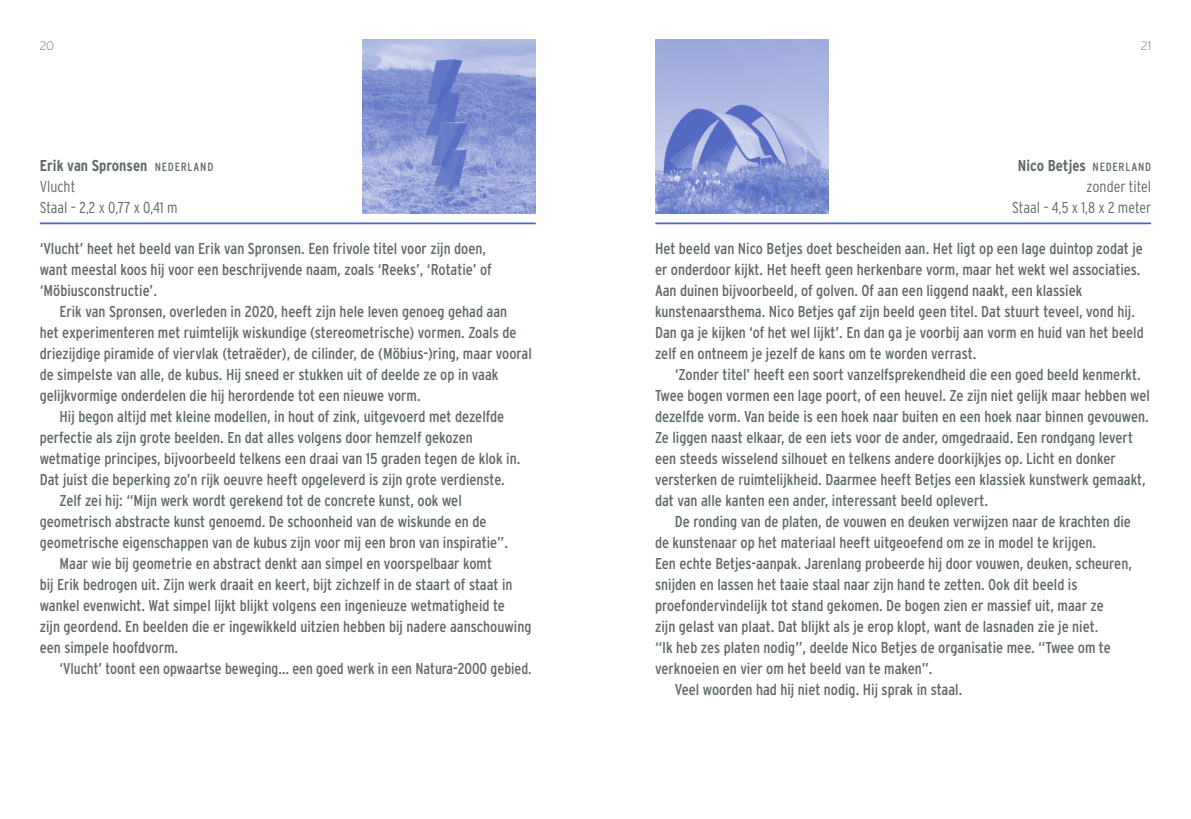
<style>
.page{position:relative;width:1191px;height:819px;background:#fff}
.page>*{position:absolute;margin:0;border:0;box-sizing:border-box;transform-origin:0 0}
.t1{font:15.75px/21px "Interstate Condensed";color:#616969}
.t2{font:300 15.75px/21px "Interstate Condensed";color:#616969}
.t3{font:200 12.25px "Interstate";color:#616969}
.s1{font-weight:700}
.s2{font-weight:400;font-size:11.9px}
</style>
<div class="page">
<hr style="left:41px;top:222px;width:494px;height:2px;background:#5168c1">
<img style="left:362px;top:40px;width:174px;height:173px">
<hr style="left:656px;top:222px;width:494px;height:2px;background:#5168c1">
<img style="left:655px;top:40px;width:173px;height:173px">
<p class="t3" style="left:40px;top:38px;width:16px">20</p>
<p class="t3" style="left:1140px;top:38px;width:12px">21</p>
<p class="t2" style="left:40px;top:155px;width:175px"><span class="s1">Erik van Spronsen</span> <span class="s2">NEDERLAND<br></span>Vlucht<br>Staal – 2,2 x 0,77 x 0,41 m</p>
<p class="t1" style="left:40px;top:238px;width:453px">‘Vlucht’ heet het beeld van Erik van Spronsen. Een frivole titel voor zijn doen, want meestal koos hij voor een beschrijvende naam, zoals ‘Reeks’, ‘Rotatie’ of ‘Möbiusconstructie’.</p>
<p class="t1" style="left:60px;top:301px;width:449px">Erik van Spronsen, overleden in 2020, heeft zijn hele leven genoeg gehad aan</p>
<p class="t1" style="left:40px;top:322px;width:478px">het experimenteren met ruimtelijk wiskundige (stereometrische) vormen. Zoals de</p>
<p class="t1" style="left:40px;top:343px;width:493px">driezijdige piramide of viervlak (tetraëder), de cilinder, de (Möbius-)ring, maar vooral</p>
<p class="t1" style="left:40px;top:364px;width:460px">de simpelste van alle, de kubus. Hij sneed er stukken uit of deelde ze op in vaak</p>
<p class="t1" style="left:40px;top:385px;width:382px">gelijkvormige onderdelen die hij herordende tot een nieuwe vorm.</p>
<p class="t1" style="left:60px;top:405px;width:446px">Hij begon altijd met kleine modellen, in hout of zink, uitgevoerd met dezelfde</p>
<p class="t1" style="left:40px;top:426px;width:435px">perfectie als zijn grote beelden. En dat alles volgens door hemzelf gekozen</p>
<p class="t1" style="left:40px;top:447px;width:482px">wetmatige principes, bijvoorbeeld telkens een draai van 15 graden tegen de klok in.</p>
<p class="t1" style="left:40px;top:468px;width:467px">Dat juist die beperking zo’n rijk oeuvre heeft opgeleverd is zijn grote verdienste.</p>
<p class="t1" style="left:60px;top:489px;width:404px">Zelf zei hij: “Mijn werk wordt gerekend tot de concrete kunst, ook wel</p>
<p class="t1" style="left:40px;top:510px;width:448px">geometrisch abstracte kunst genoemd. De schoonheid van de wiskunde en de</p>
<p class="t1" style="left:40px;top:531px;width:470px">geometrische eigenschappen van de kubus zijn voor mij een bron van inspiratie”.</p>
<p class="t1" style="left:60px;top:552px;width:434px">Maar wie bij geometrie en abstract denkt aan simpel en voorspelbaar komt</p>
<p class="t1" style="left:40px;top:573px;width:474px">bij Erik bedrogen uit. Zijn werk draait en keert, bijt zichzelf in de staart of staat in</p>
<p class="t1" style="left:40px;top:594px;width:467px">wankel evenwicht. Wat simpel lijkt blijkt volgens een ingenieuze wetmatigheid te</p>
<p class="t1" style="left:40px;top:615px;width:493px">zijn geordend. En beelden die er ingewikkeld uitzien hebben bij nadere aanschouwing</p>
<p class="t1" style="left:40px;top:636px;width:140px">een simpele hoofdvorm.</p>
<p class="t1" style="left:60px;top:658px;width:474px">‘Vlucht’ toont een opwaartse beweging… een goed werk in een Natura-2000 gebied.</p>
<p class="t2" style="left:1012px;top:155px;width:141px;text-align:right"><span class="s1">Nico Betjes</span> <span class="s2">NEDERLAND </span>zonder titel<br>Staal – 4,5 x 1,8 x 2 meter</p>
<p class="t1" style="left:655px;top:238px;width:490px">Het beeld van Nico Betjes doet bescheiden aan. Het ligt op een lage duintop zodat je er onderdoor kijkt. Het heeft geen herkenbare vorm, maar het wekt wel associaties.<br>Aan duinen bijvoorbeeld, of golven. Of aan een liggend naakt, een klassiek kunstenaarsthema. Nico Betjes gaf zijn beeld geen titel. Dat stuurt teveel, vond hij.<br>Dan ga je kijken ‘of het wel lijkt’. En dan ga je voorbij aan vorm en huid van het beeld zelf en ontneem je jezelf de kans om te worden verrast.</p>
<p class="t1" style="left:655px;top:364px;width:496px;text-indent:20px">‘Zonder titel’ heeft een soort vanzelfsprekendheid die een goed beeld kenmerkt.<br>Twee bogen vormen een lage poort, of een heuvel. Ze zijn niet gelijk maar hebben wel dezelfde vorm. Van beide is een hoek naar buiten en een hoek naar binnen gevouwen.<br>Ze liggen naast elkaar, de een iets voor de ander, omgedraaid. Een rondgang levert een steeds wisselend silhouet en telkens andere doorkijkjes op. Licht en donker versterken de ruimtelijkheid. Daarmee heeft Betjes een klassiek kunstwerk gemaakt, dat van alle kanten een ander, interessant beeld oplevert.</p>
<p class="t1" style="left:675px;top:510px;width:457px">De ronding van de platen, de vouwen en deuken verwijzen naar de krachten die</p>
<p class="t1" style="left:655px;top:531px;width:443px">de kunstenaar op het materiaal heeft uitgeoefend om ze in model te krijgen.</p>
<p class="t1" style="left:655px;top:552px;width:478px">Een echte Betjes-aanpak. Jarenlang probeerde hij door vouwen, deuken, scheuren,</p>
<p class="t1" style="left:655px;top:573px;width:424px">snijden en lassen het taaie staal naar zijn hand te zetten. Ook dit beeld is</p>
<p class="t1" style="left:655px;top:594px;width:450px">proefondervindelijk tot stand gekomen. De bogen zien er massief uit, maar ze</p>
<p class="t1" style="left:655px;top:615px;width:445px">zijn gelast van plaat. Dat blijkt als je erop klopt, want de lasnaden zie je niet.</p>
<p class="t1" style="left:655px;top:636px;width:457px">“Ik heb zes platen nodig”, deelde Nico Betjes de organisatie mee. “Twee om te</p>
<p class="t1" style="left:655px;top:657px;width:279px">verknoeien en vier om het beeld van te maken”.</p>
<p class="t1" style="left:675px;top:678px;width:289px">Veel woorden had hij niet nodig. Hij sprak in staal.</p>
</div>
